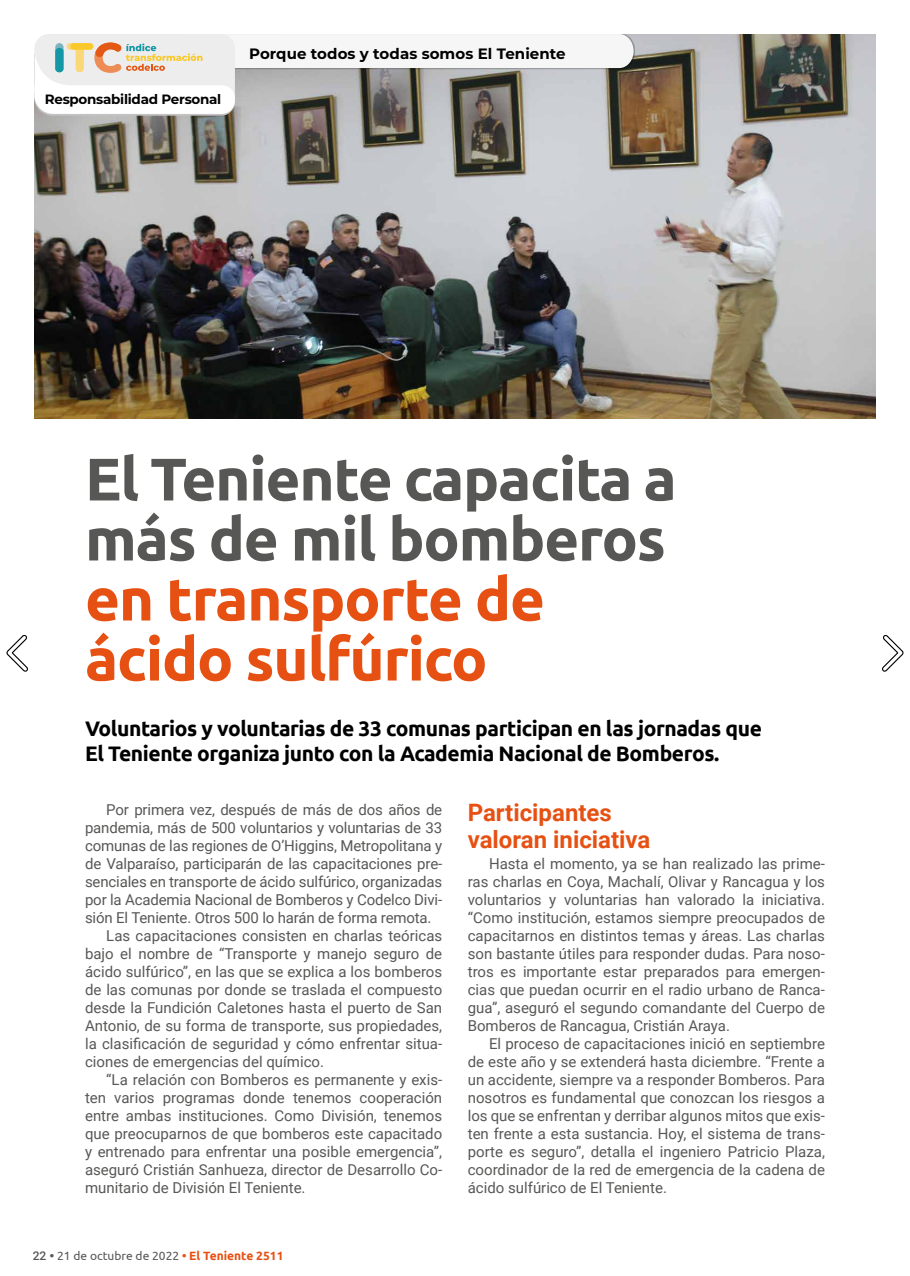
<style>
.page{position:relative;width:910px;height:1276px;background:#fff}
.page>*{position:absolute;margin:0;border:0;box-sizing:border-box;transform-origin:0 0}
.t1{font:700 60px/60px "Ubuntu";letter-spacing:-.02em;color:#575756}
.t2{font:700 60px/60px "Ubuntu";letter-spacing:-.02em;color:#e65113}
.t3{font:700 24px/27px "Roboto";color:#e65113}
.t4{font:700 21px/25.5px "Ubuntu";letter-spacing:-.02em;color:#000}
.t5{font:15px/18px "Roboto";color:#575756;text-align:justify}
.t6{font:700 15px "Montserrat";letter-spacing:.005em;color:#000}
.t7{font:700 13.5px "Montserrat";letter-spacing:-.02em;color:#000}
.t8{font:12px "Ubuntu";color:#575756}
.s1{font-family:"Roboto";font-weight:500}
.s2{font-weight:700}
.s3{font-weight:700;color:#e65113}
</style>
<div class="page">
<img style="left:34px;top:34px;width:842px;height:385px">
<svg style="left:34px;top:34px;width:600px;height:82px"></svg>
<div style="left:55px;top:48px;width:9px;height:24px;background:#1597a5;border-radius:4px"></div>
<svg style="left:6px;top:634px;width:22px;height:38px"></svg>
<svg style="left:882px;top:634px;width:22px;height:38px"></svg>
<p class="t7" style="left:45px;top:89px;width:178px">Responsabilidad Personal</p>
<p class="t6" style="left:249px;top:43px;width:318px">Porque todos y todas somos El Teniente</p>
<h1 class="t1" style="left:85px;top:448px;width:593px">El Teniente capacita a más de mil bomberos</h1>
<h1 class="t2" style="left:85px;top:568px;width:461px">en transporte de ácido sulfúrico</h1>
<h3 class="t4" style="left:85px;top:715px;width:678px">Voluntarios y voluntarias de 33 comunas participan en las jornadas que<br>El Teniente organiza junto con la Academia Nacional de Bomberos.</h3>
<p class="t5" style="left:106px;top:800px;width:337px">Por primera vez, después de más de dos años de</p>
<p class="t5" style="left:85px;top:818px;width:359px">pandemia, más de 500 voluntarios y voluntarias de 33</p>
<p class="t5" style="left:85px;top:836px;width:359px">comunas de las regiones de O’Higgins, Metropolitana y</p>
<p class="t5" style="left:85px;top:854px;width:359px">de Valparaíso, participarán de las capacitaciones pre-</p>
<p class="t5" style="left:85px;top:872px;width:359px">senciales en transporte de ácido sulfúrico, organizadas</p>
<p class="t5" style="left:85px;top:890px;width:359px">por la Academia Nacional de Bomberos y Codelco Divi-</p>
<p class="t5" style="left:85px;top:908px;width:348px">sión El Teniente. Otros 500 lo harán de forma remota.</p>
<p class="t5" style="left:106px;top:926px;width:337px">Las capacitaciones consisten en charlas teóricas</p>
<p class="t5" style="left:85px;top:944px;width:359px">bajo el nombre de “Transporte y manejo seguro de</p>
<p class="t5" style="left:85px;top:962px;width:359px">ácido sulfúrico”, en las que se explica a los bomberos</p>
<p class="t5" style="left:85px;top:980px;width:359px">de las comunas por donde se traslada el compuesto</p>
<p class="t5" style="left:85px;top:998px;width:359px">desde la Fundición Caletones hasta el puerto de San</p>
<p class="t5" style="left:85px;top:1016px;width:359px">Antonio, de su forma de transporte, sus propiedades,</p>
<p class="t5" style="left:85px;top:1034px;width:359px">la clasificación de seguridad y cómo enfrentar situa-</p>
<p class="t5" style="left:85px;top:1052px;width:240px">ciones de emergencias del químico.</p>
<p class="t5" style="left:106px;top:1070px;width:337px">“La relación con Bomberos es permanente y exis-</p>
<p class="t5" style="left:85px;top:1088px;width:359px">ten varios programas donde tenemos cooperación</p>
<p class="t5" style="left:85px;top:1106px;width:359px">entre ambas instituciones. Como División, tenemos</p>
<p class="t5" style="left:85px;top:1124px;width:359px">que preocuparnos de que bomberos este capacitado</p>
<p class="t5" style="left:85px;top:1142px;width:359px">y entrenado para enfrentar una posible emergencia”,</p>
<p class="t5" style="left:85px;top:1160px;width:359px">aseguró Cristián Sanhueza, director de Desarrollo Co-</p>
<p class="t5" style="left:85px;top:1178px;width:222px">munitario de División El Teniente.</p>
<h2 class="t3" style="left:468px;top:798px;width:184px">Participantes valoran iniciativa</h2>
<p class="t5" style="left:468px;top:854px;width:359px;text-indent:21px">Hasta el momento, ya se han realizado las prime&shy;ras charlas en Coya, Machalí, Olivar y Rancagua y los voluntarios y voluntarias han valorado la iniciativa. “Como institución, estamos siempre preocupados de capacitarnos en distintos temas y áreas. Las charlas son bastante útiles para responder dudas. Para noso&shy;tros es importante estar preparados para emergen&shy;cias que puedan ocurrir en el radio urbano de Ranca&shy;gua”, aseguró el segundo comandante del Cuerpo de Bomberos de Rancagua, Cristián Araya.</p>
<p class="t5" style="left:468px;top:1034px;width:359px;text-indent:21px">El proceso de capacitaciones inició en septiembre de este año y se extenderá hasta diciembre. “Frente a un accidente, siempre va a responder Bomberos. Para nosotros es fundamental que conozcan los riesgos a los que se enfrentan y derribar algunos mitos que exis&shy;ten frente a esta sustancia. Hoy, el sistema de trans&shy;porte es seguro”, detalla el ingeniero Patricio Plaza, coordinador de la red de emergencia de la cadena de ácido sulfúrico de El Teniente.</p>
<p class="t8" style="left:33px;top:1248px;width:252px"><span class="s1">22</span> <span class="s2">•</span> 21 de octubre de 2022 <span class="s3">• El Teniente 2511</span></p>
</div>
